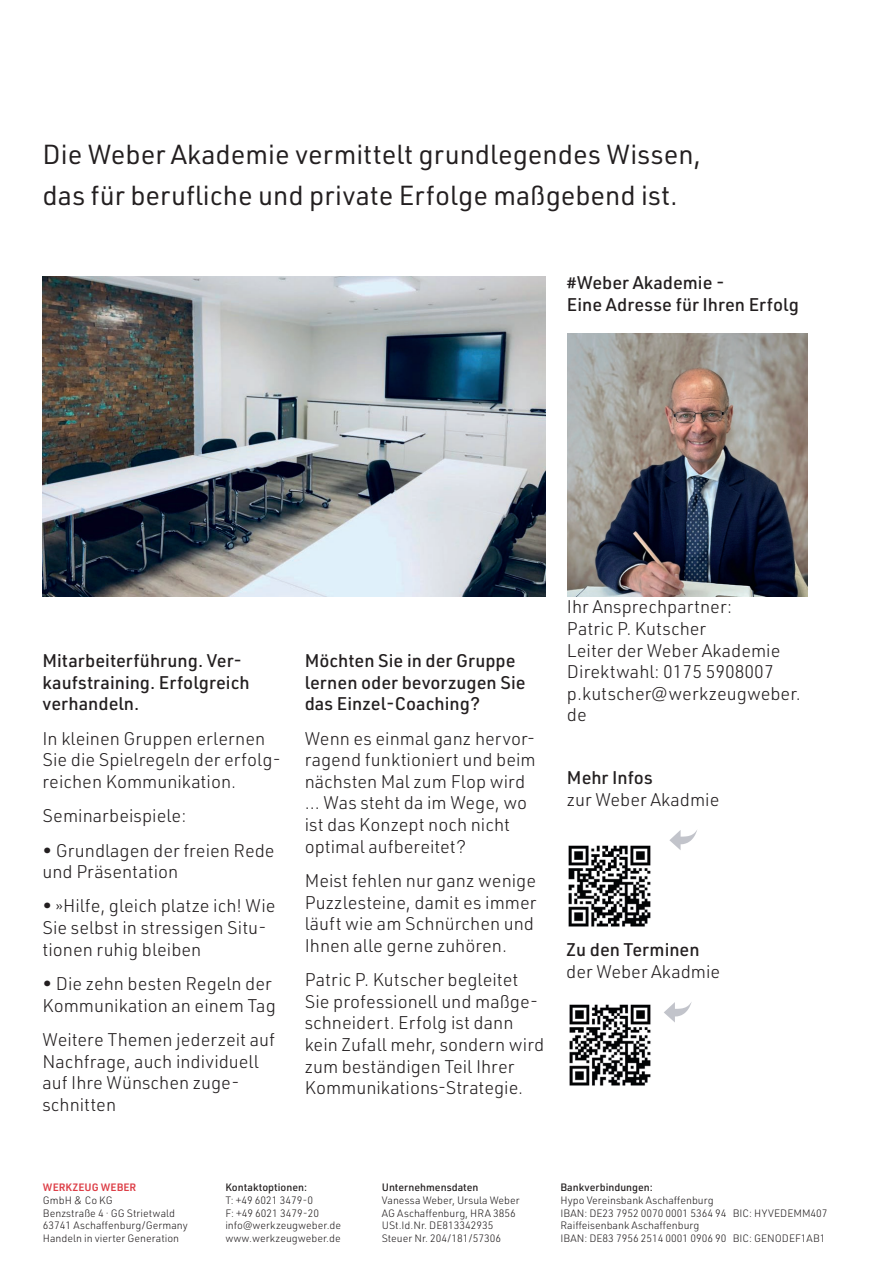
<style>
.page{position:relative;width:893px;height:1263px;background:#fff}
.page>*{position:absolute;margin:0;border:0;box-sizing:border-box;transform-origin:0 0}
.t1{font:27px/41px "URWDIN";color:#231f20}
.t2{font:300 18px/21.6px "URWDIN";color:#231f20}
.t3{font:500 18px/21.6px "URWDIN";color:#231f20}
.t4{font:300 10.5px/12.6px "URWDIN";color:#231f20}
.t5{font:500 10.5px "URWDIN";color:#231f20}
.t6{font:600 10.5px "URWDIN";color:#dd3f48}
</style>
<div class="page">
<img style="left:567px;top:333px;width:241px;height:264px">
<img style="left:43px;top:276px;width:503px;height:321px">
<img style="left:569px;top:846px;width:81px;height:80px">
<div style="left:566px;top:843px;width:87px;height:86px;border:2px solid #fff"></div>
<svg style="left:669px;top:830px;width:28px;height:20px"></svg>
<svg style="left:664px;top:1002px;width:28px;height:20px"></svg>
<img style="left:570px;top:1004px;width:81px;height:81px">
<div style="left:567px;top:1001px;width:87px;height:87px;border:2px solid #fff"></div>
<h1 class="t1" style="left:43px;top:133px;width:660px">Die Weber Akademie vermittelt grundlegendes Wissen, das für berufliche und private Erfolge maßgebend ist.</h1>
<p class="t3" style="left:567px;top:271px;width:234px">#Weber Akademie -<br>Eine Adresse für Ihren Erfolg</p>
<p class="t3" style="left:43px;top:649px;width:209px">Mitarbeiterführung. Ver&shy;kaufstraining. Erfolgreich verhandeln.</p>
<p class="t2" style="left:43px;top:727px;width:240px">In kleinen Gruppen erlernen<br>Sie die Spielregeln der erfolg&shy;reichen Kommunikation.</p>
<p class="t2" style="left:43px;top:804px;width:145px">Seminarbeispiele:</p>
<p class="t2" style="left:43px;top:839px;width:234px">• Grundlagen der freien Rede und Präsentation</p>
<p class="t2" style="left:43px;top:895px;width:235px">• »Hilfe, gleich platze ich! Wie<br>Sie selbst in stressigen Situ&shy;tionen ruhig bleiben</p>
<p class="t2" style="left:43px;top:972px;width:235px">• Die zehn besten Regeln der<br>Kommunikation an einem Tag</p>
<p class="t2" style="left:43px;top:1028px;width:234px">Weitere Themen jederzeit auf<br>Nachfrage, auch individuell auf Ihre Wünschen zuge&shy;schnitten</p>
<p class="t3" style="left:305px;top:649px;width:222px">Möchten Sie in der Gruppe lernen oder bevorzugen Sie das Einzel-Coaching?</p>
<p class="t2" style="left:305px;top:727px;width:233px">Wenn es einmal ganz hervor&shy;ragend funktioniert und beim nächsten Mal zum Flop wird ... Was steht da im Wege, wo ist das Konzept noch nicht optimal aufbereitet?</p>
<p class="t2" style="left:305px;top:869px;width:233px">Meist fehlen nur ganz wenige<br>Puzzlesteine, damit es immer läuft wie am Schnürchen und<br>Ihnen alle gerne zuhören.</p>
<p class="t2" style="left:305px;top:968px;width:241px">Patric P. Kutscher begleitet<br>Sie professionell und maßge&shy;schneidert. Erfolg ist dann kein Zufall mehr, sondern wird zum beständigen Teil Ihrer<br>Kommunikations-Strategie.</p>
<p class="t2" style="left:567px;top:596px;width:235px">Ihr Ansprechpartner:<br>Patric P. Kutscher<br>Leiter der Weber Akademie<br>Direktwahl: 0175 5908007 p.kutscher@werkzeugweber. de</p>
<p class="t3" style="left:567px;top:766px;width:87px">Mehr Infos</p>
<p class="t2" style="left:567px;top:788px;width:154px">zur Weber Akadmie</p>
<p class="t3" style="left:566px;top:938px;width:135px">Zu den Terminen</p>
<p class="t2" style="left:566px;top:960px;width:156px">der Weber Akadmie</p>
<p class="t6" style="left:43px;top:1180px;width:95px">WERKZEUG WEBER</p>
<p class="t4" style="left:43px;top:1193px;width:146px">GmbH &amp; Co KG<br>Benzstraße 4 · GG Strietwald<br>63741 Aschaffenburg/Germany<br>Handeln in vierter Generation</p>
<p class="t5" style="left:225px;top:1180px;width:83px">Kontaktoptionen:</p>
<p class="t4" style="left:225px;top:1193px;width:117px">T: +49 6021 3479-0<br>F: +49 6021 3479-20 info@werkzeugweber.de www.werkzeugweber.de</p>
<p class="t5" style="left:382px;top:1180px;width:98px">Unternehmensdaten</p>
<p class="t4" style="left:382px;top:1193px;width:139px">Vanessa Weber, Ursula Weber<br>AG Aschaffenburg, HRA 3856<br>USt.Id.Nr. DE813342935<br>Steuer Nr. 204/181/57306</p>
<p class="t5" style="left:560px;top:1180px;width:94px">Bankverbindungen:</p>
<p class="t4" style="left:560px;top:1193px;width:269px">Hypo Vereinsbank Aschaffenburg<br>IBAN: DE23 7952 0070 0001 5364 94 BIC: HYVEDEMM407<br>Raiffeisenbank Aschaffenburg<br>IBAN: DE83 7956 2514 0001 0906 90 BIC: GENODEF1AB1</p>
</div>
